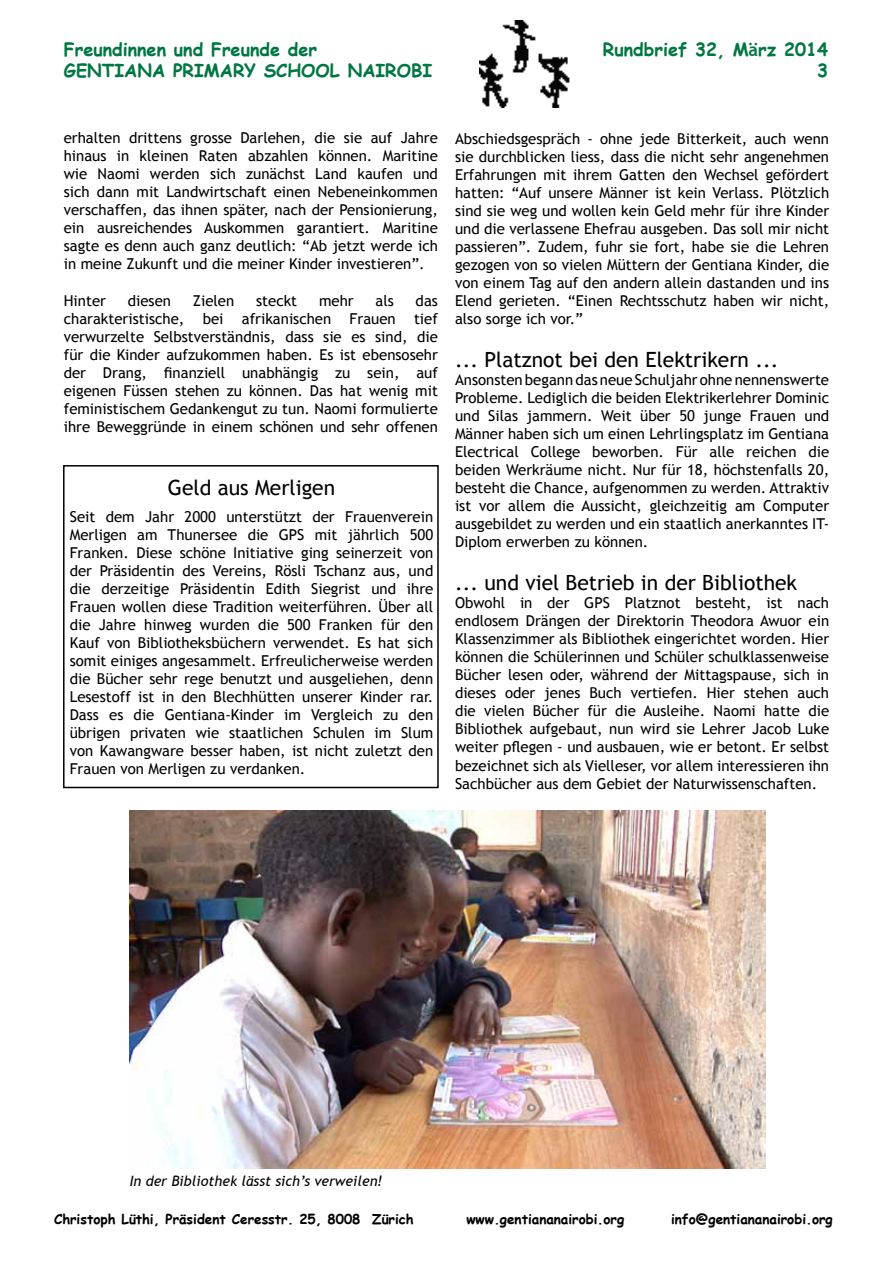
<style>
.page{position:relative;width:893px;height:1263px;background:#fff}
.page>*{position:absolute;margin:0;border:0;box-sizing:border-box;transform-origin:0 0}
.t1{font:21px "Trebuchet MS";color:#000}
.t2{font:700 18px/21.6px "Comic Sans MS";color:#007642}
.t3{font:15px/18px "Trebuchet MS";color:#000;text-align:justify}
.t4{font:italic 14.25px "Trebuchet MS";color:#000}
.t5{font:700 13.5px "Comic Sans MS";color:#000}
.s1{font-family:"Trebuchet MS"}
</style>
<div class="page">
<img style="left:480px;top:20px;width:90px;height:87px">
<div style="left:63px;top:465px;width:376px;height:323px;border:2px solid #000"></div>
<img style="left:130px;top:811px;width:635px;height:357px">
<p class="t2" style="left:64px;top:38px;width:370px">Freundinnen und Freunde der<br>GENTIANA PRIMARY SCHOOL NAIROBI</p>
<p class="t2" style="left:603px;top:38px;width:227px;text-align:right">Rundbrief 32, M<span class="s1">ä</span>rz 2014<br>3</p>
<p class="t3" style="left:64px;top:129px;width:376px">erhalten drittens grosse Darlehen, die sie auf Jahre hinaus in kleinen Raten abzahlen können. Maritine wie Naomi werden sich zunächst Land kaufen und sich dann mit Landwirtschaft einen Nebeneinkommen verschaffen, das ihnen später, nach der Pensionierung, ein ausreichendes Auskommen garantiert. Maritine sagte es denn auch ganz deutlich: “Ab jetzt werde ich in meine Zukunft und die meiner Kinder investieren”.</p>
<p class="t3" style="left:64px;top:292px;width:44px">Hinter</p>
<p class="t3" style="left:128px;top:292px;width:45px">diesen</p>
<p class="t3" style="left:193px;top:292px;width:43px">Zielen</p>
<p class="t3" style="left:256px;top:292px;width:43px">steckt</p>
<p class="t3" style="left:319px;top:292px;width:36px">mehr</p>
<p class="t3" style="left:375px;top:292px;width:20px">als</p>
<p class="t3" style="left:64px;top:292px;width:376px;text-indent:352px">das charakteristische, bei afrikanischen Frauen tief verwurzelte Selbstverständnis, dass sie es sind, die für die Kinder aufzukommen haben. Es ist ebensosehr der Drang, finanziell unabhängig zu sein, auf eigenen Füssen stehen zu können. Das hat wenig mit feministischem Gedankengut zu tun. Naomi formulierte ihre Beweggründe in einem schönen und sehr offenen</p>
<h1 class="t1" style="left:168px;top:476px;width:169px">Geld aus Merligen</h1>
<p class="t3" style="left:70px;top:508px;width:365px">Seit dem Jahr 2000 unterstützt der Frauenverein Merligen am Thunersee die GPS mit jährlich 500<br>Franken. Diese schöne Initiative ging seinerzeit von der Präsidentin des Vereins, Rösli Tschanz aus, und die derzeitige Präsidentin Edith Siegrist und ihre Frauen wollen diese Tradition weiterführen. Über all die Jahre hinweg wurden die 500 Franken für den Kauf von Bibliotheksbüchern verwendet. Es hat sich somit einiges angesammelt. Erfreulicherweise werden die Bücher sehr rege benutzt und ausgeliehen, denn Lesestoff ist in den Blechhütten unserer Kinder rar.<br>Dass es die Gentiana-Kinder im Vergleich zu den übrigen privaten wie staatlichen Schulen im Slum von Kawangware besser haben, ist nicht zuletzt den Frauen von Merligen zu verdanken.</p>
<p class="t3" style="left:455px;top:130px;width:376px">Abschiedsgespräch - ohne jede Bitterkeit, auch wenn sie durchblicken liess, dass die nicht sehr angenehmen Erfahrungen mit ihrem Gatten den Wechsel gefördert hatten: “Auf unsere Männer ist kein Verlass. Plötzlich sind sie weg und wollen kein Geld mehr für ihre Kinder und die verlassene Ehefrau ausgeben. Das soll mir nicht passieren”. Zudem, fuhr sie fort, habe sie die Lehren gezogen von so vielen Müttern der Gentiana Kinder, die von einem Tag auf den andern allein dastanden und ins Elend gerieten. “Einen Rechtsschutz haben wir nicht, also sorge ich vor.”</p>
<h1 class="t1" style="left:455px;top:347px;width:325px">... Platznot bei den Elektrikern ...</h1>
<p class="t3" style="left:455px;top:371px;width:376px">Ansonsten begann das neue Schuljahr ohne nennenswerte Probleme. Lediglich die beiden Elektrikerlehrer Dominic und Silas jammern. Weit über 50 junge Frauen und Männer haben sich um einen Lehrlingsplatz im Gentiana Electrical College beworben. Für alle reichen die beiden Werkräume nicht. Nur für 18, höchstenfalls 20, besteht die Chance, aufgenommen zu werden. Attraktiv ist vor allem die Aussicht, gleichzeitig am Computer ausgebildet zu werden und ein staatlich anerkanntes IT-Diplom erwerben zu können.</p>
<h1 class="t1" style="left:455px;top:571px;width:344px">... und viel Betrieb in der Bibliothek</h1>
<p class="t3" style="left:455px;top:594px;width:376px">Obwohl in der GPS Platznot besteht, ist nach endlosem Drängen der Direktorin Theodora Awuor ein Klassenzimmer als Bibliothek eingerichtet worden. Hier können die Schülerinnen und Schüler schulklassenweise Bücher lesen oder, während der Mittagspause, sich in dieses oder jenes Buch vertiefen. Hier stehen auch die vielen Bücher für die Ausleihe. Naomi hatte die Bibliothek aufgebaut, nun wird sie Lehrer Jacob Luke weiter pflegen - und ausbauen, wie er betont. Er selbst bezeichnet sich als Vielleser, vor allem interessieren ihn Sachbücher aus dem Gebiet der Naturwissenschaften.</p>
<p class="t4" style="left:130px;top:1172px;width:255px">In der Bibliothek lässt sich’s verweilen!</p>
<p class="t5" style="left:54px;top:1209px;width:361px">Christoph Lüthi, Präsident Ceresstr. 25, 8008 Zürich</p>
<p class="t5" style="left:466px;top:1209px;width:159px">www.gentiananairobi.org</p>
<p class="t5" style="left:671px;top:1209px;width:163px">info@gentiananairobi.org</p>
</div>
